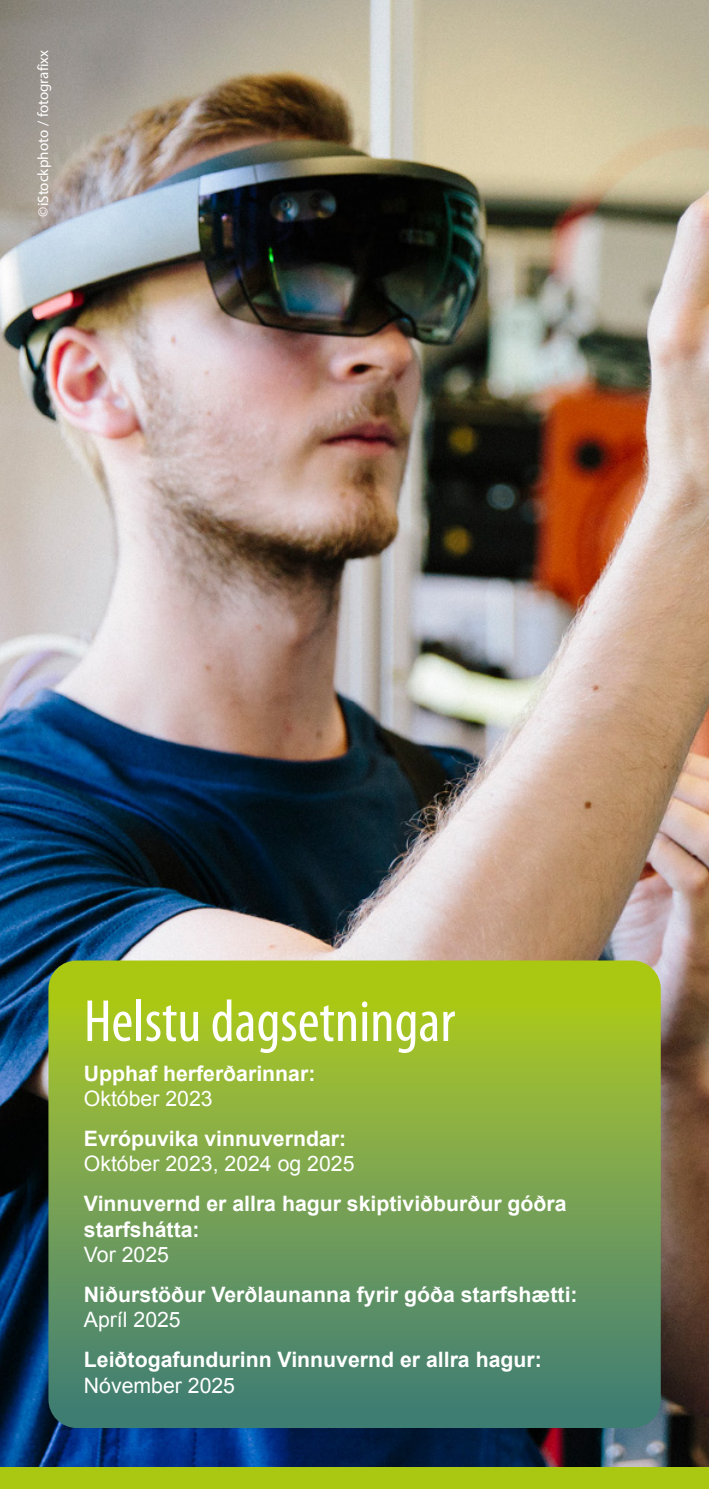
<style>
.page{position:relative;width:709px;height:1489px;background:#fff}
.page>*{position:absolute;margin:0;border:0;box-sizing:border-box;transform-origin:0 0}
.Title_H1{font:condensed 60px "Myriad Pro";color:#fff}
.text_in_green_box{font:700 21.25px/25.5px "Arial";color:#fff}
.t1{font:15px "Myriad Pro";color:#fff}
.s1{font-weight:400}
</style>
<div class="page">
<img style="left:0;top:0;width:709px;height:1467px">
<div style="left:0;top:1467px;width:709px;height:21px;background:#aac811"></div>
<svg style="left:48px;top:960px;width:612px;height:467px"></svg>
<p class="t1" style="left:34px;top:216px;width:168px;rotate:-90deg">©iStockphoto / fotografixx</p>
<h1 class="Title_H1" style="left:84px;top:984px;width:373px">Helstu dagsetningar</h1>
<p class="text_in_green_box" style="left:84px;top:1061px;width:233px">Upphaf herferðarinnar:<br><span class="s1">Október 2023</span></p>
<p class="text_in_green_box" style="left:84px;top:1126px;width:272px">Evrópuvika vinnuverndar:<br><span class="s1">Október 2023, 2024 og 2025</span></p>
<p class="text_in_green_box" style="left:84px;top:1191px;width:484px">Vinnuvernd er allra hagur skiptiviðburður góðra starfshátta:<br><span class="s1">Vor 2025</span></p>
<p class="text_in_green_box" style="left:84px;top:1282px;width:495px">Niðurstöður Verðlaunanna fyrir góða starfshætti:<br><span class="s1">Apríl 2025</span></p>
<p class="text_in_green_box" style="left:84px;top:1347px;width:459px">Leiðtogafundurinn Vinnuvernd er allra hagur:<br><span class="s1">Nóvember 2025</span></p>
</div>
